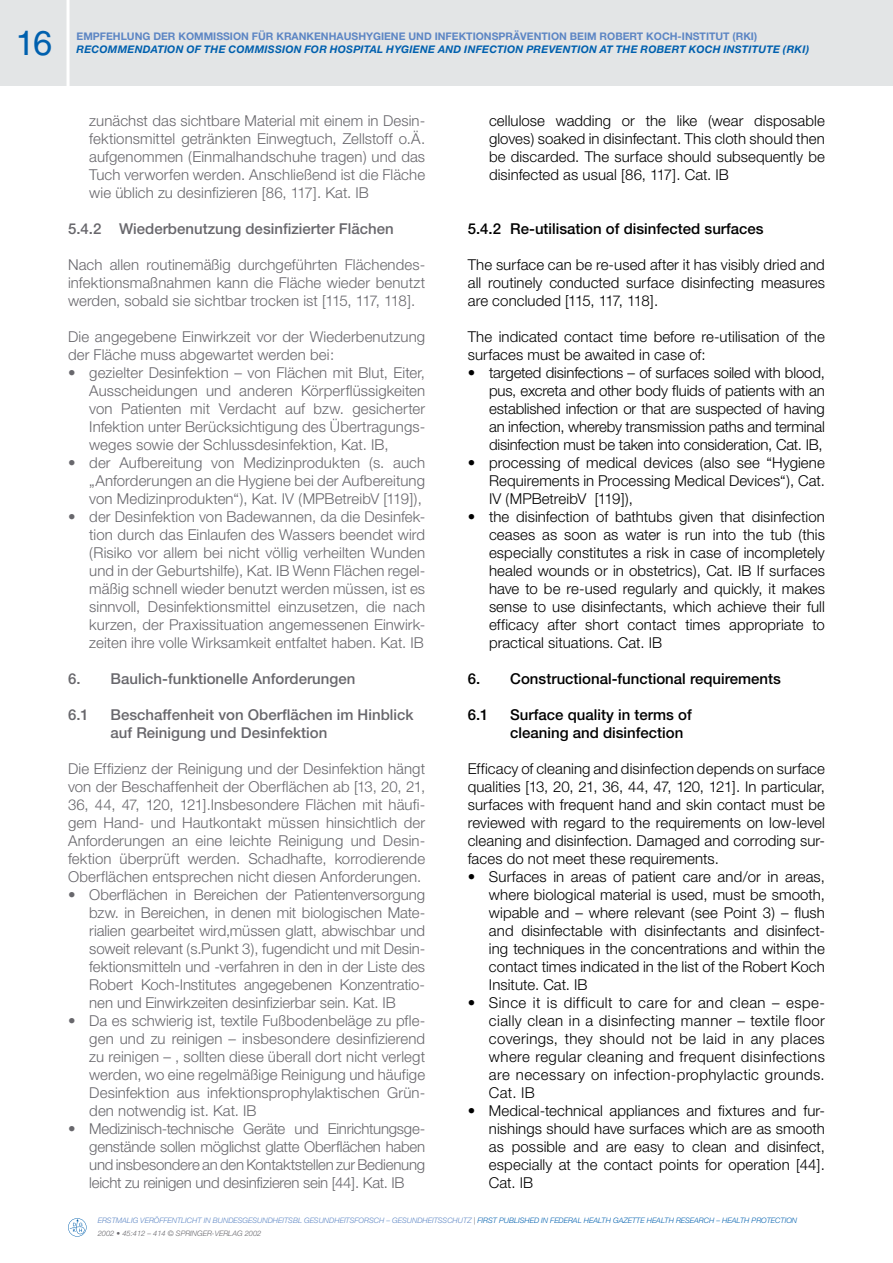
<style>
.page{position:relative;width:893px;height:1263px;background:#fff}
.page>*{position:absolute;margin:0;border:0;box-sizing:border-box;transform-origin:0 0}
.t1{font:34.5px "Helvetica LT Std";color:#0060ae}
.t2{font:300 15px/18px "Helvetica Neue";letter-spacing:.005em;color:#68676c;text-align:justify}
.t3{font:300 15px/18px "Helvetica Neue";letter-spacing:.005em;color:#000;text-align:justify}
.t4{font:500 15px/18px "Helvetica Neue";color:#68676c}
.t5{font:500 15px/18px "Helvetica Neue";color:#000}
.t6{font:italic 700 10.5px "Helvetica Neue";letter-spacing:.02em;color:#0060ae}
.t7{font:700 10.5px "Helvetica Neue";color:#5d86c4}
.t8{font:italic 300 7.5px/13.2px "Helvetica Neue";color:#5d86c4}
.s1{color:#68676c}
.s2{color:#0060ae}
</style>
<div class="page">
<div style="left:0;top:0;width:893px;height:85px;background:#e3e5e6"></div>
<hr style="left:67px;top:0;width:3px;height:106px;background:#fff">
<svg style="left:68px;top:1218px;width:18px;height:18px"></svg>
<h1 class="t1" style="left:16px;top:23px;width:38px">16</h1>
<p class="t7" style="left:77px;top:30px;width:682px">EMPFEHLUNG DER KOMMISSION FÜR KRANKENHAUSHYGIENE UND INFEKTIONSPRÄVENTION BEIM ROBERT KOCH-INSTITUT (RKI)</p>
<p class="t6" style="left:77px;top:43px;width:734px">RECOMMENDATION OF THE COMMISSION FOR HOSPITAL HYGIENE AND INFECTION PREVENTION AT THE ROBERT KOCH INSTITUTE (RKI)</p>
<p class="t2" style="left:89px;top:111px;width:337px">zunächst das sichtbare Material mit einem in Desin&shy;fektionsmittel getränkten Einwegtuch, Zellstoff o.Ä. aufgenommen (Einmalhandschuhe tragen) und das Tuch verworfen werden. Anschließend ist die Fläche wie üblich zu desinfizieren [86, 117]. Kat. IB</p>
<p class="t4" style="left:68px;top:220px;width:327px">5.4.2 Wiederbenutzung desinfizierter Flächen</p>
<p class="t2" style="left:68px;top:255px;width:359px">Nach allen routinemäßig durchgeführten Flächendes&shy;infektionsmaßnahmen kann die Fläche wieder benutzt werden, sobald sie sichtbar trocken ist [115, 117, 118].</p>
<p class="t2" style="left:68px;top:327px;width:359px">Die angegebene Einwirkzeit vor der Wiederbenutzung der Fläche muss abgewartet werden bei:</p>
<p class="t2" style="left:89px;top:363px;width:337px;text-indent:-21px">• gezielter Desinfektion – von Flächen mit Blut, Eiter, Ausscheidungen und anderen Körperflüssigkeiten von Patienten mit Verdacht auf bzw. gesicherter Infektion unter Berücksichtigung des Übertragungs&shy;weges sowie der Schlussdesinfektion, Kat. IB,</p>
<p class="t2" style="left:89px;top:453px;width:337px;text-indent:-21px">• der Aufbereitung von Medizinprodukten (s. auch „Anforderungen an die Hygiene bei der Aufbereitung von Medizinprodukten“), Kat. IV (MPBetreibV [119]),</p>
<p class="t2" style="left:89px;top:507px;width:337px;text-indent:-21px">• der Desinfektion von Badewannen, da die Desinfek&shy;tion durch das Einlaufen des Wassers beendet wird (Risiko vor allem bei nicht völlig verheilten Wunden und in der Geburtshilfe), Kat. IB Wenn Flächen regel&shy;mäßig schnell wieder benutzt werden müssen, ist es sinnvoll, Desinfektionsmittel einzusetzen, die nach kurzen, der Praxissituation angemessenen Einwirk&shy;zeiten ihre volle Wirksamkeit entfaltet haben. Kat. IB</p>
<p class="t4" style="left:68px;top:670px;width:289px">6. Baulich-funktionelle Anforderungen</p>
<p class="t4" style="left:68px;top:706px;width:22px">6.1</p>
<p class="t4" style="left:111px;top:706px;width:304px">Beschaffenheit von Oberflächen im Hinblick auf Reinigung und Desinfektion</p>
<p class="t2" style="left:68px;top:759px;width:359px">Die Effizienz der Reinigung und der Desinfektion hängt von der Beschaffenheit der Oberflächen ab [13, 20, 21, 36, 44, 47, 120, 121].Insbesondere Flächen mit häufi&shy;gem Hand- und Hautkontakt müssen hinsichtlich der Anforderungen an eine leichte Reinigung und Desin&shy;fektion überprüft werden. Schadhafte, korrodierende Oberflächen entsprechen nicht diesen Anforderungen.</p>
<p class="t2" style="left:89px;top:885px;width:337px;text-indent:-21px">• Oberflächen in Bereichen der Patientenversorgung bzw. in Bereichen, in denen mit biologischen Mate&shy;rialien gearbeitet wird,müssen glatt, abwischbar und soweit relevant (s.Punkt 3), fugendicht und mit Desin&shy;fektionsmitteln und -verfahren in den in der Liste des Robert Koch-Institutes angegebenen Konzentratio&shy;nen und Einwirkzeiten desinfizierbar sein. Kat. IB</p>
<p class="t2" style="left:89px;top:1011px;width:337px;text-indent:-21px">• Da es schwierig ist, textile Fußbodenbeläge zu pfle&shy;gen und zu reinigen – insbesondere desinfizierend zu reinigen – , sollten diese überall dort nicht verlegt werden, wo eine regelmäßige Reinigung und häufige Desinfektion aus infektionsprophylaktischen Grün&shy;den notwendig ist. Kat. IB</p>
<p class="t2" style="left:89px;top:1119px;width:337px;text-indent:-21px">• Medizinisch-technische Geräte und Einrichtungsge&shy;genstände sollen möglichst glatte Oberflächen haben und insbesondere an den Kontaktstellen zur Bedienung leicht zu reinigen und desinfizieren sein [44]. Kat. IB</p>
<p class="t3" style="left:489px;top:111px;width:337px">cellulose wadding or the like (wear disposable gloves) soaked in disinfectant. This cloth should then be discarded. The surface should subsequently be disinfected as usual [86, 117]. Cat. IB</p>
<p class="t5" style="left:468px;top:220px;width:297px">5.4.2 Re-utilisation of disinfected surfaces</p>
<p class="t3" style="left:468px;top:255px;width:359px">The surface can be re-used after it has visibly dried and all routinely conducted surface disinfecting measures are concluded [115, 117, 118].</p>
<p class="t3" style="left:468px;top:327px;width:359px">The indicated contact time before re-utilisation of the surfaces must be awaited in case of:</p>
<p class="t3" style="left:489px;top:363px;width:337px;text-indent:-21px">• targeted disinfections – of surfaces soiled with blood, pus, excreta and other body fluids of patients with an established infection or that are suspected of having an infection, whereby transmission paths and terminal disinfection must be taken into consideration, Cat. IB,</p>
<p class="t3" style="left:489px;top:453px;width:337px;text-indent:-21px">• processing of medical devices (also see “Hygiene Requirements in Processing Medical Devices“), Cat.<br>IV (MPBetreibV [119]),</p>
<p class="t3" style="left:489px;top:507px;width:337px;text-indent:-21px">• the disinfection of bathtubs given that disinfection ceases as soon as water is run into the tub (this especially constitutes a risk in case of incompletely healed wounds or in obstetrics), Cat. IB If surfaces have to be re-used regularly and quickly, it makes sense to use disinfectants, which achieve their full efficacy after short contact times appropriate to practical situations. Cat. IB</p>
<p class="t5" style="left:468px;top:670px;width:315px">6. Constructional-functional requirements</p>
<p class="t5" style="left:468px;top:706px;width:22px">6.1</p>
<p class="t5" style="left:510px;top:706px;width:183px">Surface quality in terms of cleaning and disinfection</p>
<p class="t3" style="left:468px;top:759px;width:359px">Efficacy of cleaning and disinfection depends on surface qualities [13, 20, 21, 36, 44, 47, 120, 121]. In particular, surfaces with frequent hand and skin contact must be reviewed with regard to the requirements on low-level cleaning and disinfection. Damaged and corroding sur&shy;faces do not meet these requirements.</p>
<p class="t3" style="left:489px;top:867px;width:337px;text-indent:-21px">• Surfaces in areas of patient care and/or in areas, where biological material is used, must be smooth, wipable and – where relevant (see Point 3) – flush and disinfectable with disinfectants and disinfect&shy;ing techniques in the concentrations and within the contact times indicated in the list of the Robert Koch Insitute. Cat. IB</p>
<p class="t3" style="left:489px;top:993px;width:337px;text-indent:-21px">• Since it is difficult to care for and clean – espe&shy;cially clean in a disinfecting manner – textile floor coverings, they should not be laid in any places where regular cleaning and frequent disinfections are necessary on infection-prophylactic grounds.<br>Cat. IB</p>
<p class="t3" style="left:489px;top:1101px;width:337px;text-indent:-21px">• Medical-technical appliances and fixtures and fur&shy;nishings should have surfaces which are as smooth as possible and are easy to clean and disinfect, especially at the contact points for operation [44].<br>Cat. IB</p>
<p class="t8" style="left:98px;top:1214px;width:701px">ERSTMALIG VERÖFFENTLICHT IN BUNDESGESUNDHEITSBL GESUNDHEITSFORSCH – GESUNDHEITSSCHUTZ <span class="s1">|</span> <span class="s2">FIRST PUBLISHED IN FEDERAL HEALTH GAZETTE HEALTH RESEARCH – HEALTH PROTECTION<br></span><span class="s1">2002 • 45:412 – 414 © SPRINGER-VERLAG 2002</span></p>
</div>
